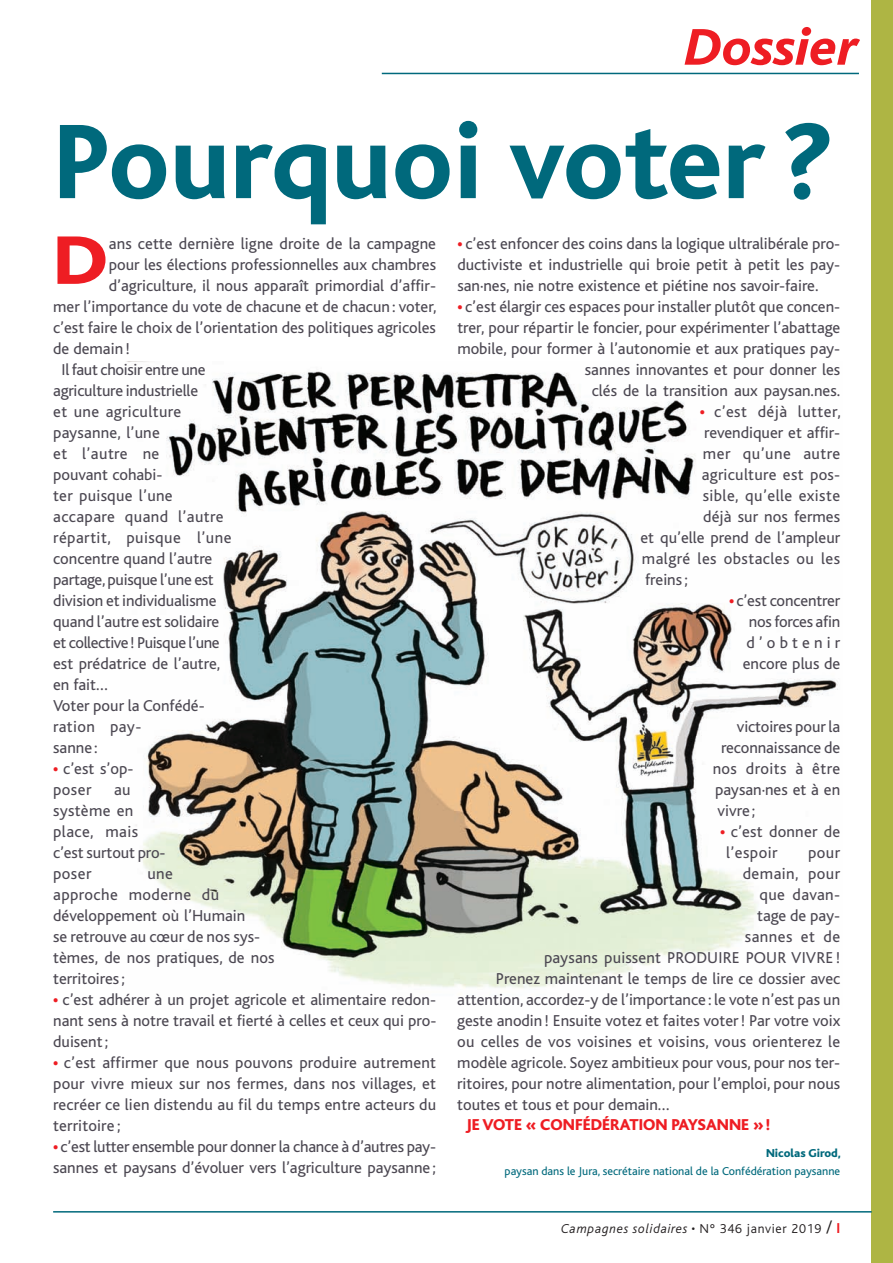
<style>
.page{position:relative;width:893px;height:1263px;background:#fff}
.page>*{position:absolute;margin:0;border:0;box-sizing:border-box;transform-origin:0 0}
.t1{font:800 111px "Bliss";color:#00697c}
.t2{font:800 71.85px "Bliss";color:#ee1d23;scale:1.1 1}
.t3{font:italic 800 54px "Bliss";color:#ee1d23;scale:1.04 1}
.t4{font:16.5px/21px "Bliss";color:#4c4852}
.t5{font:16.5px/21px "Bliss";letter-spacing:.025em;color:#4c4852}
.t6{font:800 16.5px "Bliss";color:#ee1d23}
.t7{font:16.5px "Bliss";letter-spacing:-.025em;color:#4c4852}
.t8{font:16.5px "Bliss";letter-spacing:-.02em;color:#4c4852}
.t9{font:16.5px "Bliss";letter-spacing:.02em;color:#4c4852}
.t10{font:italic 300 13.5px "Bliss";letter-spacing:.05em;color:#231f20}
.t11{font:12px "Bliss";color:#00697c}
.t12{font:800 12px "Bliss";color:#00697c}
.s1{font-weight:800;font-size:15px;color:#ee1d23}
.s2{font-style:normal}
.s3{font-style:normal;font-size:18px}
.s4{font-weight:700;font-style:normal;font-size:15px;color:#ee1d23}
</style>
<div class="page">
<div style="left:872px;top:0;width:21px;height:1263px;background:#aeb544"></div>
<hr style="left:382px;top:73px;width:477px;height:1px;background:#00697c">
<hr style="left:53px;top:1211px;width:819px;height:1px;background:#00697c">
<img style="left:126px;top:361px;width:712px;height:628px">
<h3 class="t3" style="left:684px;top:26px;width:169px">Dossier</h3>
<h1 class="t1" style="left:53px;top:120px;width:782px">Pourquoi voter ?</h1>
<h2 class="t2" style="left:53px;top:233px;width:51px">D</h2>
<p class="t4" style="left:109px;top:235px;width:329px">ans cette dernière ligne droite de la campagne</p>
<p class="t4" style="left:109px;top:256px;width:329px">pour les élections professionnelles aux chambres</p>
<p class="t4" style="left:109px;top:277px;width:329px">d’agriculture, il nous apparaît primordial d’affir-</p>
<p class="t4" style="left:53px;top:298px;width:385px">mer l’importance du vote de chacune et de chacun : voter,</p>
<p class="t4" style="left:53px;top:319px;width:384px">c’est faire le choix de l’orientation des politiques agricoles</p>
<p class="t4" style="left:53px;top:340px;width:78px">de demain !</p>
<p class="t8" style="left:62px;top:363px;width:145px">Il faut choisir entre une</p>
<p class="t4" style="left:53px;top:382px;width:147px">agriculture industrielle</p>
<p class="t5" style="left:53px;top:403px;width:130px">et une agriculture</p>
<p class="t4" style="left:53px;top:424px;width:108px">paysanne, l’une</p>
<p class="t5" style="left:53px;top:445px;width:108px">et l’autre ne</p>
<p class="t4" style="left:53px;top:466px;width:111px">pouvant cohabi-</p>
<p class="t4" style="left:53px;top:487px;width:121px">ter puisque l’une</p>
<p class="t5" style="left:53px;top:508px;width:172px">accapare quand l’autre</p>
<p class="t5" style="left:53px;top:529px;width:180px">répartit, puisque l’une</p>
<p class="t4" style="left:53px;top:550px;width:161px">concentre quand l’autre</p>
<p class="t4" style="left:53px;top:571px;width:162px">partage, puisque l’une est</p>
<p class="t4" style="left:53px;top:592px;width:165px">division et individualisme</p>
<p class="t4" style="left:53px;top:613px;width:168px">quand l’autre est solidaire</p>
<p class="t7" style="left:53px;top:636px;width:168px">et collective! Puisque l’une</p>
<p class="t4" style="left:53px;top:655px;width:169px">est prédatrice de l’autre,</p>
<p class="t4" style="left:53px;top:676px;width:56px">en fait…</p>
<p class="t4" style="left:53px;top:697px;width:153px">Voter pour la Confédé-</p>
<p class="t5" style="left:53px;top:718px;width:90px">ration pay-</p>
<p class="t4" style="left:53px;top:739px;width:46px">sanne :</p>
<p class="t5" style="left:53px;top:760px;width:82px"><span class="s1">•</span> c’est s’op&shy;poser</p>
<p class="t4" style="left:53px;top:781px;width:114px;text-indent:61px">au système en place, mais c’est surtout pro&shy;poser</p>
<p class="t4" style="left:53px;top:865px;width:223px;text-indent:94px">une<br>approche moderne du développement où l’Humain<br>se retrouve au cœur de nos sys&shy;tèmes, de nos pratiques, de nos territoires ;</p>
<p class="t4" style="left:53px;top:991px;width:385px;text-align:justify"><span class="s1">•</span> c’est adhérer à un projet agricole et alimentaire redon&shy;nant sens à notre travail et fierté à celles et ceux qui pro&shy;duisent ;</p>
<p class="t4" style="left:53px;top:1054px;width:385px;text-align:justify"><span class="s1">•</span> c’est affirmer que nous pouvons produire autrement pour vivre mieux sur nos fermes, dans nos villages, et recréer ce lien distendu au fil du temps entre acteurs du territoire ;</p>
<p class="t4" style="left:53px;top:1138px;width:384px"><span class="s1">•</span> c’est lutter ensemble pour donner la chance à d’autres pay&shy;sannes et paysans d’évoluer vers l’agriculture paysanne ;</p>
<p class="t4" style="left:457px;top:235px;width:384px;text-align:justify"><span class="s1">•</span> c’est enfoncer des coins dans la logique ultralibérale pro&shy;ductiviste et industrielle qui broie petit à petit les pay&shy;san·nes, nie notre existence et piétine nos savoir-faire.</p>
<p class="t4" style="left:457px;top:298px;width:384px;text-align:right"><span class="s1">•</span> c’est élargir ces espaces pour installer plutôt que concen&shy;trer, pour répartir le foncier, pour expérimenter l’abattage mobile, pour former à l’autonomie et aux pratiques pay&shy;sannes innovantes et pour donner les<br>clés de la transition aux paysan.nes.</p>
<p class="t5" style="left:700px;top:403px;width:143px"><span class="s1">•</span> c’est déjà lutter,</p>
<p class="t4" style="left:704px;top:424px;width:138px">revendiquer et affir-</p>
<p class="t5" style="left:703px;top:445px;width:139px">mer qu’une autre</p>
<p class="t9" style="left:702px;top:468px;width:140px">agriculture est pos-</p>
<p class="t5" style="left:703px;top:487px;width:139px">sible, qu’elle existe</p>
<p class="t4" style="left:703px;top:508px;width:139px">déjà sur nos fermes</p>
<p class="t4" style="left:640px;top:529px;width:201px">et qu’elle prend de l’ampleur</p>
<p class="t5" style="left:642px;top:550px;width:200px">malgré les obstacles ou les</p>
<p class="t4" style="left:645px;top:571px;width:44px">freins ;</p>
<p class="t4" style="left:729px;top:592px;width:113px;text-align:right"><span class="s1">•</span> c’est concentrer nos forces afin d’obtenir encore plus de</p>
<p class="t4" style="left:737px;top:718px;width:105px">victoires pour la</p>
<p class="t4" style="left:721px;top:739px;width:121px">reconnaissance de</p>
<p class="t5" style="left:713px;top:760px;width:129px">nos droits à être</p>
<p class="t4" style="left:715px;top:781px;width:127px">paysan·nes et à en</p>
<p class="t4" style="left:718px;top:802px;width:39px">vivre ;</p>
<p class="t4" style="left:726px;top:823px;width:116px;text-indent:-6px"><span class="s1">•</span> c’est donner de l’espoir</p>
<p class="t4" style="left:808px;top:844px;width:34px">pour</p>
<p class="t5" style="left:743px;top:865px;width:99px">demain, pour</p>
<p class="t5" style="left:759px;top:886px;width:82px">que davan-</p>
<p class="t4" style="left:757px;top:907px;width:85px">tage de pay-</p>
<p class="t5" style="left:745px;top:928px;width:97px">sannes et de</p>
<p class="t4" style="left:544px;top:949px;width:298px">paysans puissent PRODUIRE POUR VIVRE !</p>
<p class="t4" style="left:496px;top:970px;width:346px">Prenez maintenant le temps de lire ce dossier avec</p>
<p class="t4" style="left:457px;top:991px;width:384px">attention, accordez-y de l’importance : le vote n’est pas un</p>
<p class="t4" style="left:457px;top:1012px;width:384px">geste anodin ! Ensuite votez et faites voter ! Par votre voix</p>
<p class="t4" style="left:457px;top:1033px;width:384px">ou celles de vos voisines et voisins, vous orienterez le</p>
<p class="t4" style="left:457px;top:1054px;width:384px">modèle agricole. Soyez ambitieux pour vous, pour nos ter-</p>
<p class="t4" style="left:457px;top:1075px;width:384px">ritoires, pour notre alimentation, pour l’emploi, pour nous</p>
<p class="t4" style="left:457px;top:1096px;width:214px">toutes et tous et pour demain…</p>
<p class="t6" style="left:466px;top:1118px;width:306px">JE VOTE « CONFÉDÉRATION PAYSANNE » !</p>
<p class="t12" style="left:766px;top:1148px;width:76px">Nicolas Girod,</p>
<p class="t11" style="left:505px;top:1166px;width:337px">paysan dans le Jura, secrétaire national de la Confédération paysanne</p>
<p class="t10" style="left:561px;top:1223px;width:281px">Campagnes solidaires • <span class="s2">N° 346 janvier 2019</span> <span class="s3">/</span> <span class="s4">I</span></p>
</div>
